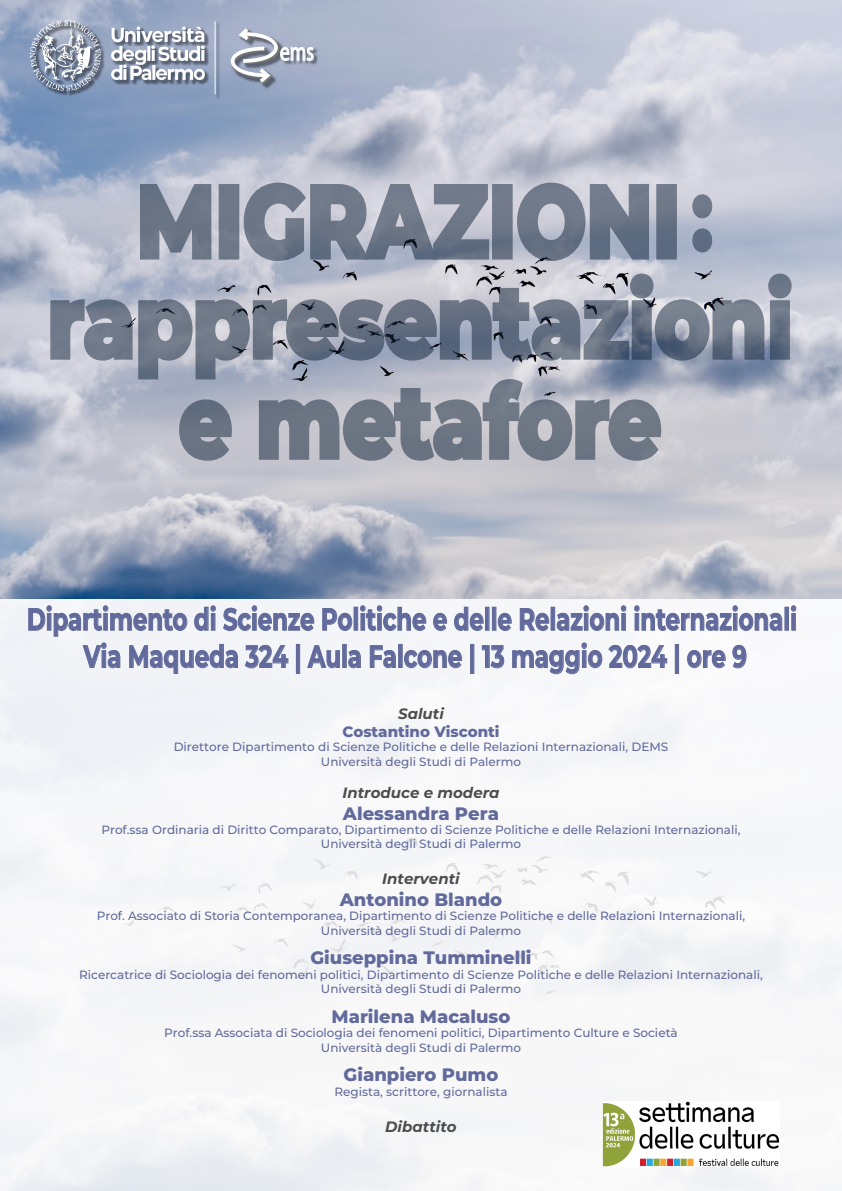
<style>
.page{position:relative;width:842px;height:1191px;background:#fff}
.page>*{position:absolute;margin:0;border:0;box-sizing:border-box;transform-origin:0 0}
.t1{font:700 31px/37.2px "Montserrat";color:#616a9b;text-align:center;scale:.73 1}
.t2{font:25.8px "Myriad Pro";color:#fff;scale:.77 1}
.t3{font:800 18px "Montserrat";color:#616a9b}
.t4{font:italic 700 15px "Montserrat";color:#4d4d4d}
.t5{font:800 15px "Montserrat";color:#616a9b}
.t6{font:500 12px/14.4px "Montserrat";color:#616a9b;text-align:center}
</style>
<div class="page">
<img style="left:0;top:0;width:842px;height:1191px">
<img style="left:30px;top:20px;width:181px;height:77px">
<img style="left:30px;top:20px;width:174px;height:71px">
<img style="left:230px;top:28px;width:91px;height:62px">
<svg style="left:231px;top:28px;width:83px;height:56px;background:#a6aebf"></svg>
<img style="left:214px;top:21px;width:8px;height:79px">
<hr style="left:215px;top:21px;width:1px;height:73px;background:#fff">
<div style="left:785px;top:607px;width:4px;height:23px;border:1px solid #616a9b"></div>
<svg style="left:791px;top:605px;width:5px;height:26px"></svg>
<svg style="left:28px;top:605px;width:754px;height:69px"></svg>
<svg style="left:138px;top:183px;width:76px;height:79px;background:#858d9d"></svg>
<div style="left:219px;top:184px;width:20px;height:75px;background:#6e7888"></div>
<svg style="left:242px;top:183px;width:249px;height:80px;background:#8b93a2"></svg>
<svg style="left:492px;top:184px;width:21px;height:75px;background:#6d7687"></svg>
<svg style="left:515px;top:183px;width:136px;height:80px;background:#8890a0"></svg>
<svg style="left:656px;top:184px;width:21px;height:75px;background:#667285"></svg>
<svg style="left:692px;top:194px;width:21px;height:59px"></svg>
<svg style="left:50px;top:271px;width:742px;height:190px;background:#989eac"></svg>
<img style="left:602px;top:1101px;width:178px;height:65px">
<h2 class="t2" style="left:280px;top:36px;width:46px">ems</h2>
<h1 class="t1" style="left:27px;top:599px;width:1056px">Dipartimento di Scienze Politiche e delle Relazioni internazionali<br>Via Maqueda 324 | Aula Falcone | 13 maggio 2024 | ore 9</h1>
<p class="t4" style="left:398px;top:702px;width:47px">Saluti</p>
<p class="t5" style="left:342px;top:720px;width:159px">Costantino Visconti</p>
<p class="t6" style="left:174px;top:739px;width:496px">Direttore Dipartimento di Scienze Politiche e delle Relazioni Internazionali, DEMS<br>Università degli Studi di Palermo</p>
<p class="t4" style="left:342px;top:782px;width:159px">Introduce e modera</p>
<h3 class="t3" style="left:343px;top:800px;width:158px">Alessandra Pera</h3>
<p class="t6" style="left:101px;top:822px;width:641px">Prof.ssa Ordinaria di Diritto Comparato, Dipartimento di Scienze Politiche e delle Relazioni Internazionali,<br>Università degli Studi di Palermo</p>
<p class="t4" style="left:382px;top:868px;width:79px">Interventi</p>
<h3 class="t3" style="left:340px;top:886px;width:164px">Antonino Blando</h3>
<p class="t6" style="left:97px;top:908px;width:650px">Prof. Associato di Storia Contemporanea, Dipartimento di Scienze Politiche e delle Relazioni Internazionali,<br>Università degli Studi di Palermo</p>
<h3 class="t3" style="left:310px;top:945px;width:223px">Giuseppina Tumminelli</h3>
<p class="t6" style="left:79px;top:967px;width:685px">Ricercatrice di Sociologia dei fenomeni politici, Dipartimento di Scienze Politiche e delle Relazioni Internazionali,<br>Università degli Studi di Palermo</p>
<h3 class="t3" style="left:331px;top:1003px;width:180px">Marilena Macaluso</h3>
<p class="t6" style="left:164px;top:1025px;width:515px">Prof.ssa Associata di Sociologia dei fenomeni politici, Dipartimento Culture e Società<br>Università degli Studi di Palermo</p>
<h3 class="t3" style="left:344px;top:1061px;width:156px">Gianpiero Pumo</h3>
<p class="t6" style="left:334px;top:1083px;width:175px">Regista, scrittore, giornalista</p>
<p class="t4" style="left:385px;top:1115px;width:73px">Dibattito</p>
</div>
